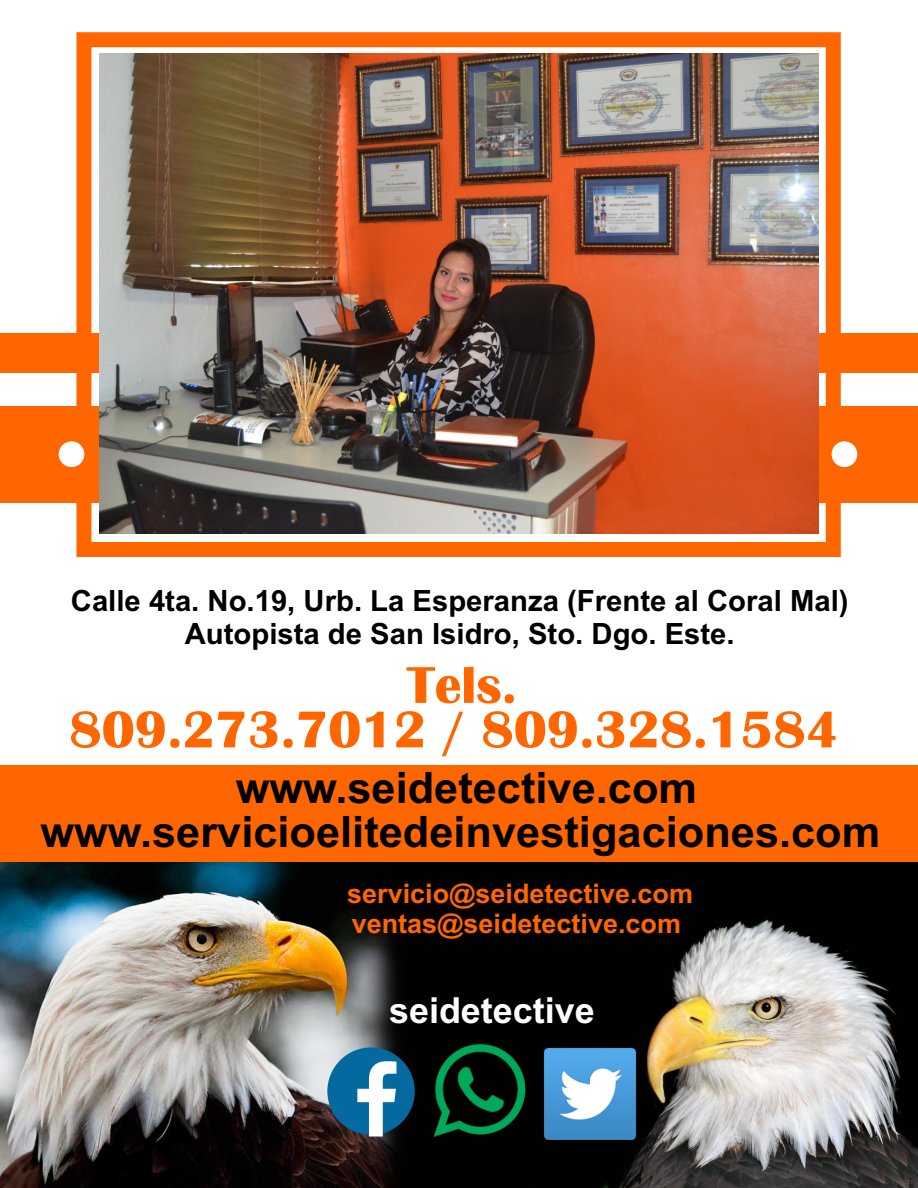
<style>
.page{position:relative;width:918px;height:1188px;background:#fff}
.page>*{position:absolute;margin:0;border:0;box-sizing:border-box;transform-origin:0 0}
.t1{font:700 53.55px/44.4px "Britannic";color:#f60;text-align:center}
.t2{font:700 43.35px/44.2px "Arial";color:#000;text-align:center}
.t3{font:700 36px "Arial";color:#fff}
.t4{font:700 29.25px/32.7px "Arial";color:#000;text-align:center}
.t5{font:700 27px/30.2px "Arial";color:#f60}
</style>
<div class="page">
<div style="left:0;top:333px;width:918px;height:40px;background:#f60"></div>
<div style="left:0;top:406px;width:918px;height:97px;background:#f60"></div>
<div style="left:76px;top:32px;width:765px;height:525px;border:15px solid #f60"></div>
<img style="left:526px;top:862px;width:392px;height:326px">
<img style="left:0;top:862px;width:526px;height:326px">
<div style="left:327px;top:1047px;width:88px;height:88px;background:#03699e;border-radius:50%"></div>
<svg style="left:357px;top:1061px;width:39px;height:76px"></svg>
<img style="left:403px;top:1036px;width:153px;height:109px">
<img style="left:539px;top:1044px;width:101px;height:101px">
<img style="left:99px;top:54px;width:720px;height:480px">
<div style="left:59px;top:441px;width:25px;height:26px;background:#fff;border:1px solid #fff;border-radius:50%"></div>
<div style="left:832px;top:441px;width:25px;height:26px;background:#fff;border:1px solid #fff;border-radius:50%"></div>
<div style="left:0;top:765px;width:918px;height:97px;background:#f60"></div>
<p class="t4" style="left:71px;top:587px;width:779px">Calle 4ta. No.19, Urb. La Esperanza (Frente al Coral Mal)<br>Autopista de San Isidro, Sto. Dgo. Este.</p>
<h1 class="t1" style="left:69px;top:667px;width:771px">Tels.<br>809.273.7012 / 809.328.1584</h1>
<h2 class="t2" style="left:40px;top:769px;width:841px">www.seidetective.com www.servicioelitedeinvestigaciones.com</h2>
<p class="t5" style="left:347px;top:881px;width:347px">servicio@seidetective.com ventas@seidetective.com</p>
<p class="t3" style="left:389px;top:997px;width:207px">seidetective</p>
</div>
